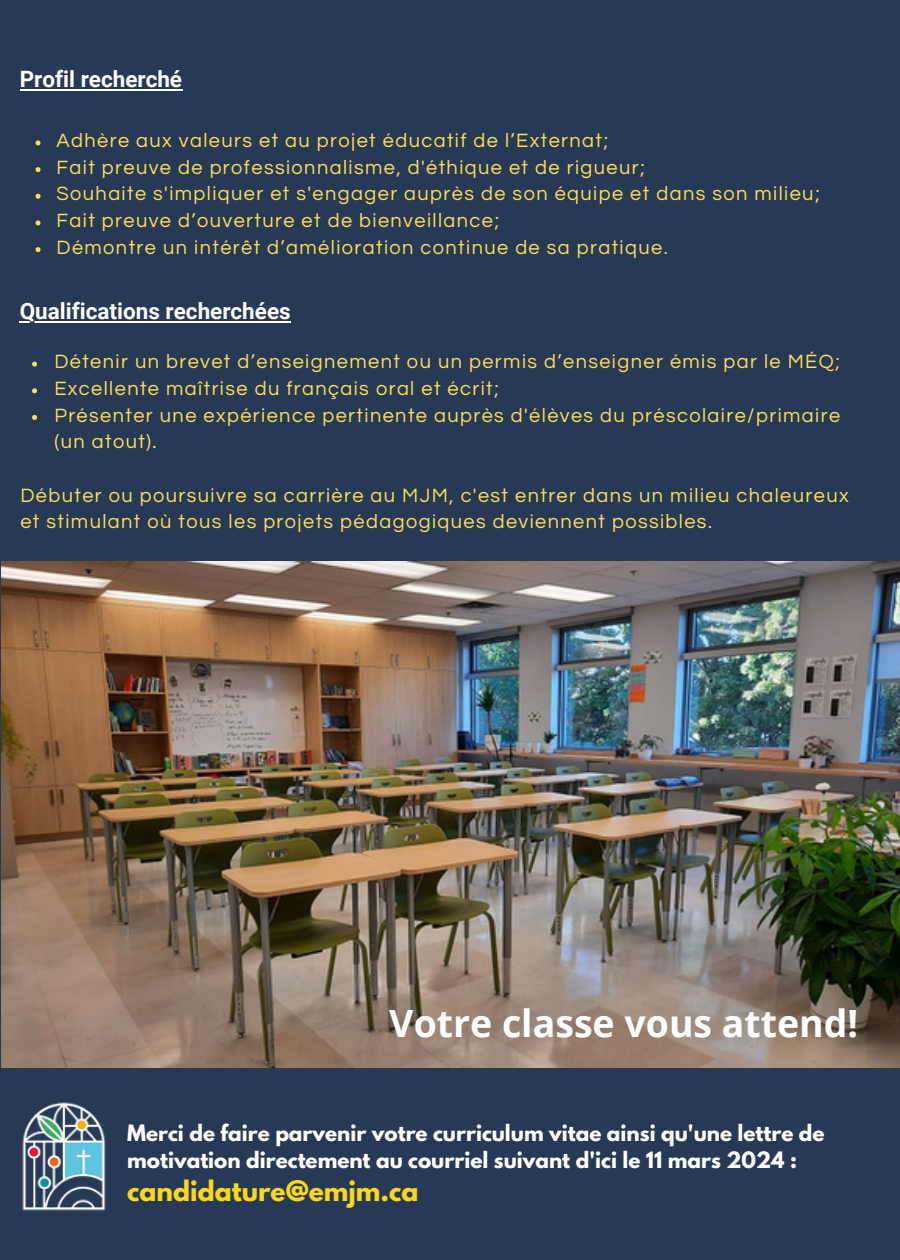
<style>
.page{position:relative;width:900px;height:1260px;background:#273a55}
.page>*{position:absolute;margin:0;border:0;box-sizing:border-box;transform-origin:0 0}
.t1{font:700 37.5px "Open Sans";color:#fff}
.t2{font:700 25px "League Spartan";color:#fed71a}
.t3{font:700 22.5px "Roboto";color:#fff}
.t4{font:20px/26.8px "Questrial";letter-spacing:.07em;color:#ffde59}
.t5{font:700 20px/26.8px "League Spartan";color:#fff}
</style>
<div class="page">
<img style="left:1px;top:561px;width:898px;height:507px">
<svg style="left:32px;top:362px;width:5px;height:5px"></svg>
<svg style="left:32px;top:388px;width:5px;height:5px"></svg>
<svg style="left:32px;top:415px;width:5px;height:5px"></svg>
<hr style="left:20px;top:321px;width:271px;height:2px;background:#fff">
<hr style="left:20px;top:89px;width:162px;height:2px;background:#fff">
<svg style="left:36px;top:140px;width:5px;height:5px"></svg>
<svg style="left:36px;top:167px;width:5px;height:5px"></svg>
<svg style="left:36px;top:194px;width:5px;height:5px"></svg>
<svg style="left:36px;top:220px;width:5px;height:5px"></svg>
<svg style="left:36px;top:247px;width:5px;height:5px"></svg>
<img style="left:22px;top:1102px;width:84px;height:109px">
<p class="t3" style="left:20px;top:66px;width:164px">Profil recherché</p>
<p class="t4" style="left:57px;top:128px;width:553px">Adhère aux valeurs et au projet éducatif de l’Externat;</p>
<p class="t4" style="left:57px;top:154px;width:590px">Fait preuve de professionnalisme, d'éthique et de rigueur;</p>
<p class="t4" style="left:57px;top:181px;width:765px">Souhaite s'impliquer et s'engager auprès de son équipe et dans son milieu;</p>
<h2 class="t4" style="left:57px;top:208px;width:444px">Fait preuve d’ouverture et de bienveillance;</h2>
<p class="t4" style="left:57px;top:234px;width:613px">Démontre un intérêt d’amélioration continue de sa pratique.</p>
<p class="t3" style="left:20px;top:298px;width:273px">Qualifications recherchées</p>
<p class="t4" style="left:54px;top:349px;width:787px">Détenir un brevet d’enseignement ou un permis d’enseigner émis par le MÉQ;</p>
<p class="t4" style="left:54px;top:375px;width:446px">Excellente maîtrise du français oral et écrit;</p>
<p class="t4" style="left:54px;top:402px;width:787px">Présenter une expérience pertinente auprès d'élèves du préscolaire/primaire (un atout).</p>
<p class="t4" style="left:20px;top:482px;width:830px">Débuter ou poursuivre sa carrière au MJM, c'est entrer dans un milieu chaleureux et stimulant où tous les projets pédagogiques deviennent possibles.</p>
<h1 class="t1" style="left:389px;top:997px;width:471px">Votre classe vous attend!</h1>
<p class="t5" style="left:127px;top:1122px;width:699px">Merci de faire parvenir votre curriculum vitae ainsi qu'une lettre de motivation directement au courriel suivant d'ici le 11 mars 2024 :</p>
<p class="t2" style="left:127px;top:1179px;width:293px">candidature@emjm.ca</p>
</div>
